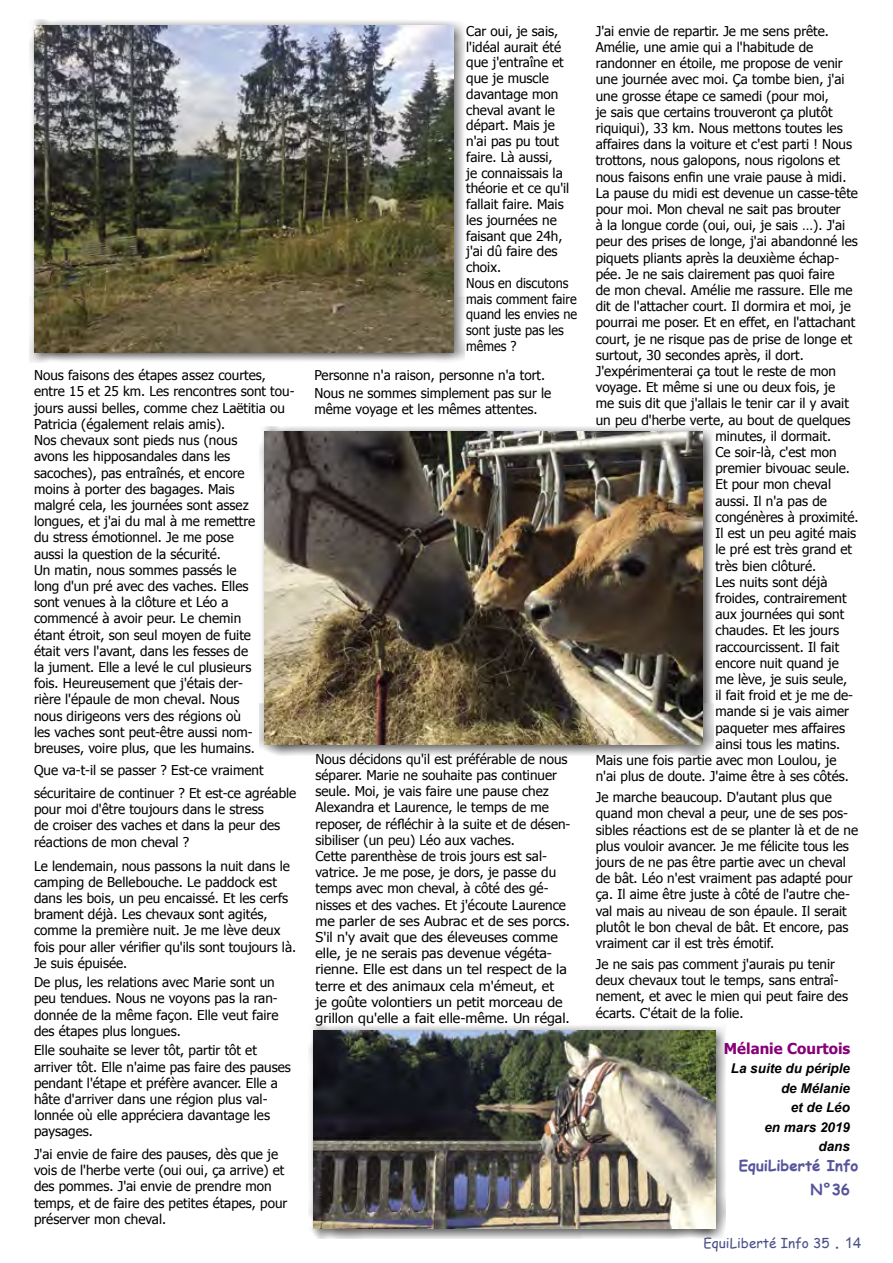
<style>
.page{position:relative;width:893px;height:1263px;background:#fff}
.page>*{position:absolute;margin:0;border:0;box-sizing:border-box;transform-origin:0 0}
.t1{font:700 15px/24px "Comic Sans MS";color:#56549b}
.t2{font:700 15px "Tahoma";color:#870077}
.t3{font:13.5px/16.2px "Tahoma";color:#000}
.t4{font:italic 700 13.5px/19.5px "Arial";color:#000;text-align:right}
.t5{font:13.5px "Comic Sans MS";color:#485084}
.s1{font-size:18px}
.s2{font-family:"Arial";font-size:15px}
</style>
<div class="page">
<div style="left:308px;top:1024px;width:418px;height:215px;background:#000;opacity:.75"></div>
<img style="left:314px;top:1030px;width:401px;height:198px">
<div style="left:259px;top:426px;width:454px;height:330px;background:#000;opacity:.75"></div>
<img style="left:264px;top:432px;width:439px;height:312px">
<div style="left:29px;top:20px;width:436px;height:343px;background:#000;opacity:.75"></div>
<img style="left:35px;top:26px;width:418px;height:326px">
<p class="t3" style="left:34px;top:367px;width:262px">Nous faisons des étapes assez courtes, entre 15 et 25 km. Les rencontres sont tou&shy;jours aussi belles, comme chez Laëtitia ou Patricia (également relais amis).<br>Nos chevaux sont pieds nus (nous<br>avons les hipposandales dans les sacoches), pas entraînés, et encore<br>moins à porter des bagages. Mais<br>malgré cela, les journées sont assez longues, et j'ai du mal à me remettre<br>du stress émotionnel. Je me pose<br>aussi la question de la sécurité.<br>Un matin, nous sommes passés le<br>long d'un pré avec des vaches. Elles<br>sont venues à la clôture et Léo a commencé à avoir peur. Le chemin<br>étant étroit, son seul moyen de fuite<br>était vers l'avant, dans les fesses de<br>la jument. Elle a levé le cul plusieurs<br>fois. Heureusement que j'étais der-<br>rière l'épaule de mon cheval. Nous<br>nous dirigeons vers des régions où<br>les vaches sont peut-être aussi nom&shy;breuses, voire plus, que les humains.</p>
<p class="t3" style="left:34px;top:759px;width:264px;line-height:22.5px">Que va-t-il se passer ? Est-ce vraiment sécuritaire de continuer ? Et est-ce agréable</p>
<p class="t3" style="left:34px;top:800px;width:248px">pour moi d'être toujours dans le stress de croiser des vaches et dans la peur des réactions de mon cheval ?</p>
<p class="t3" style="left:34px;top:857px;width:264px">Le lendemain, nous passons la nuit dans le camping de Bellebouche. Le paddock est dans les bois, un peu encaissé. Et les cerfs brament déjà. Les chevaux sont agités, comme la première nuit. Je me lève deux fois pour aller vérifier qu'ils sont toujours là.<br>Je suis épuisée.</p>
<p class="t3" style="left:34px;top:974px;width:246px">De plus, les relations avec Marie sont un peu tendues. Nous ne voyons pas la ran&shy;donnée de la même façon. Elle veut faire des étapes plus longues.</p>
<p class="t3" style="left:34px;top:1042px;width:258px">Elle souhaite se lever tôt, partir tôt et arriver tôt. Elle n'aime pas faire des pauses pendant l'étape et préfère avancer. Elle a hâte d'arriver dans une région plus val&shy;lonnée où elle appréciera davantage les paysages.</p>
<p class="t3" style="left:34px;top:1145px;width:255px">J'ai envie de faire des pauses, dès que je vois de l'herbe verte (oui oui, ça arrive) et des pommes. J'ai envie de prendre mon temps, et de faire des petites étapes, pour préserver mon cheval.</p>
<p class="t3" style="left:466px;top:22px;width:112px;line-height:15.8px">Car oui, je sais, l'idéal aurait été que j'entraîne et que je muscle davantage mon cheval avant le départ. Mais je n'ai pas pu tout faire. Là aussi,<br>je connaissais la théorie et ce qu'il fallait faire. Mais les journées ne faisant que 24h, j'ai dû faire des choix.<br>Nous en discutons mais comment faire quand les envies ne sont juste pas les mêmes ?</p>
<p class="t3" style="left:596px;top:22px;width:235px">J'ai envie de repartir. Je me sens prête.</p>
<p class="t3" style="left:596px;top:38px;width:219px">Amélie, une amie qui a l'habitude de</p>
<p class="t3" style="left:596px;top:55px;width:249px">randonner en étoile, me propose de venir</p>
<p class="t3" style="left:596px;top:71px;width:250px">une journée avec moi. Ça tombe bien, j'ai</p>
<p class="t3" style="left:596px;top:87px;width:235px">une grosse étape ce samedi (pour moi,</p>
<p class="t3" style="left:596px;top:103px;width:238px">je sais que certains trouveront ça plutôt</p>
<p class="t3" style="left:596px;top:119px;width:248px">riquiqui), 33 km. Nous mettons toutes les</p>
<p class="t3" style="left:596px;top:136px;width:258px">affaires dans la voiture et c'est parti ! Nous</p>
<p class="t3" style="left:596px;top:152px;width:246px">trottons, nous galopons, nous rigolons et</p>
<p class="t3" style="left:596px;top:168px;width:252px">nous faisons enfin une vraie pause à midi.</p>
<p class="t3" style="left:596px;top:184px;width:264px">La pause du midi est devenue un casse-tête</p>
<p class="t3" style="left:596px;top:200px;width:246px">pour moi. Mon cheval ne sait pas brouter</p>
<p class="t3" style="left:596px;top:217px;width:251px">à la longue corde (oui, oui, je sais …). J'ai</p>
<p class="t3" style="left:596px;top:233px;width:264px">peur des prises de longe, j'ai abandonné les</p>
<p class="t3" style="left:596px;top:249px;width:245px">piquets pliants après la deuxième échap-</p>
<p class="t3" style="left:596px;top:265px;width:240px">pée. Je ne sais clairement pas quoi faire</p>
<p class="t3" style="left:596px;top:281px;width:258px">de mon cheval. Amélie me rassure. Elle me</p>
<p class="t3" style="left:596px;top:298px;width:257px">dit de l'attacher court. Il dormira et moi, je</p>
<p class="t3" style="left:596px;top:314px;width:261px">pourrai me poser. Et en effet, en l'attachant</p>
<p class="t3" style="left:596px;top:330px;width:258px">court, je ne risque pas de prise de longe et</p>
<p class="t3" style="left:596px;top:346px;width:210px">surtout, 30 secondes après, il dort.</p>
<p class="t3" style="left:596px;top:362px;width:242px">J'expérimenterai ça tout le reste de mon</p>
<p class="t3" style="left:596px;top:379px;width:241px">voyage. Et même si une ou deux fois, je</p>
<p class="t3" style="left:596px;top:395px;width:255px">me suis dit que j'allais le tenir car il y avait</p>
<p class="t3" style="left:596px;top:411px;width:256px">un peu d'herbe verte, au bout de quelques</p>
<p class="t3" style="left:715px;top:427px;width:117px">minutes, il dormait.</p>
<p class="t3" style="left:715px;top:443px;width:123px">Ce soir-là, c'est mon</p>
<p class="t3" style="left:715px;top:460px;width:136px">premier bivouac seule.</p>
<p class="t3" style="left:715px;top:476px;width:117px">Et pour mon cheval</p>
<p class="t3" style="left:715px;top:492px;width:113px">aussi. Il n'a pas de</p>
<p class="t3" style="left:715px;top:508px;width:145px">congénères à proximité.</p>
<p class="t3" style="left:715px;top:524px;width:142px">Il est un peu agité mais</p>
<p class="t3" style="left:715px;top:541px;width:138px">le pré est très grand et</p>
<p class="t3" style="left:715px;top:557px;width:102px">très bien clôturé.</p>
<p class="t3" style="left:715px;top:573px;width:114px">Les nuits sont déjà</p>
<p class="t3" style="left:715px;top:589px;width:133px">froides, contrairement</p>
<p class="t3" style="left:715px;top:605px;width:130px">aux journées qui sont</p>
<p class="t3" style="left:715px;top:622px;width:125px">chaudes. Et les jours</p>
<p class="t3" style="left:715px;top:638px;width:125px">raccourcissent. Il fait</p>
<p class="t3" style="left:715px;top:654px;width:125px">encore nuit quand je</p>
<p class="t3" style="left:715px;top:670px;width:133px">me lève, je suis seule,</p>
<p class="t3" style="left:715px;top:686px;width:139px">il fait froid et je me de-</p>
<p class="t3" style="left:715px;top:703px;width:135px">mande si je vais aimer</p>
<p class="t3" style="left:715px;top:719px;width:131px">paqueter mes affaires</p>
<p class="t3" style="left:715px;top:735px;width:126px">ainsi tous les matins.</p>
<p class="t3" style="left:596px;top:751px;width:242px">Mais une fois partie avec mon Loulou, je</p>
<p class="t3" style="left:596px;top:767px;width:255px">n'ai plus de doute. J'aime être à ses côtés.</p>
<p class="t3" style="left:596px;top:788px;width:264px">Je marche beaucoup. D'autant plus que quand mon cheval a peur, une de ses pos&shy;sibles réactions est de se planter là et de ne plus vouloir avancer. Je me félicite tous les jours de ne pas être partie avec un cheval de bât. Léo n'est vraiment pas adapté pour ça. Il aime être juste à côté de l'autre che&shy;val mais au niveau de son épaule. Il serait plutôt le bon cheval de bât. Et encore, pas vraiment car il est très émotif.</p>
<p class="t3" style="left:596px;top:955px;width:254px">Je ne sais pas comment j'aurais pu tenir deux chevaux tout le temps, sans entraî&shy;nement, et avec le mien qui peut faire des écarts. C'était de la folie.</p>
<p class="t2" style="left:724px;top:1037px;width:128px">Mélanie Courtois</p>
<p class="t4" style="left:731px;top:1059px;width:121px">La suite du périple de Mélanie<br>et de Léo<br>en mars 2019 dans</p>
<p class="t1" style="left:810px;top:1152px;width:50px;text-indent:-71px">EquiLiberté Info<br>N°36</p>
<p class="t3" style="left:314px;top:366px;width:238px;line-height:18px">Personne n'a raison, personne n'a tort.<br>Nous ne sommes simplement pas sur le</p>
<p class="t3" style="left:314px;top:401px;width:225px">même voyage et les mêmes attentes.</p>
<p class="t3" style="left:315px;top:750px;width:257px">Nous décidons qu'il est préférable de nous séparer. Marie ne souhaite pas continuer seule. Moi, je vais faire une pause chez Alexandra et Laurence, le temps de me reposer, de réfléchir à la suite et de désen&shy;sibiliser (un peu) Léo aux vaches.<br>Cette parenthèse de trois jours est sal&shy;vatrice. Je me pose, je dors, je passe du temps avec mon cheval, à côté des gé&shy;nisses et des vaches. Et j'écoute Laurence me parler de ses Aubrac et de ses porcs.<br>S'il n'y avait que des éleveuses comme elle, je ne serais pas devenue végéta&shy;rienne. Elle est dans un tel respect de la terre et des animaux cela m'émeut, et<br>je goûte volontiers un petit morceau de grillon qu'elle a fait elle-même. Un régal.</p>
<p class="t5" style="left:703px;top:1233px;width:159px">EquiLiberté Info 35 <span class="s1">.</span> <span class="s2">14</span></p>
</div>
